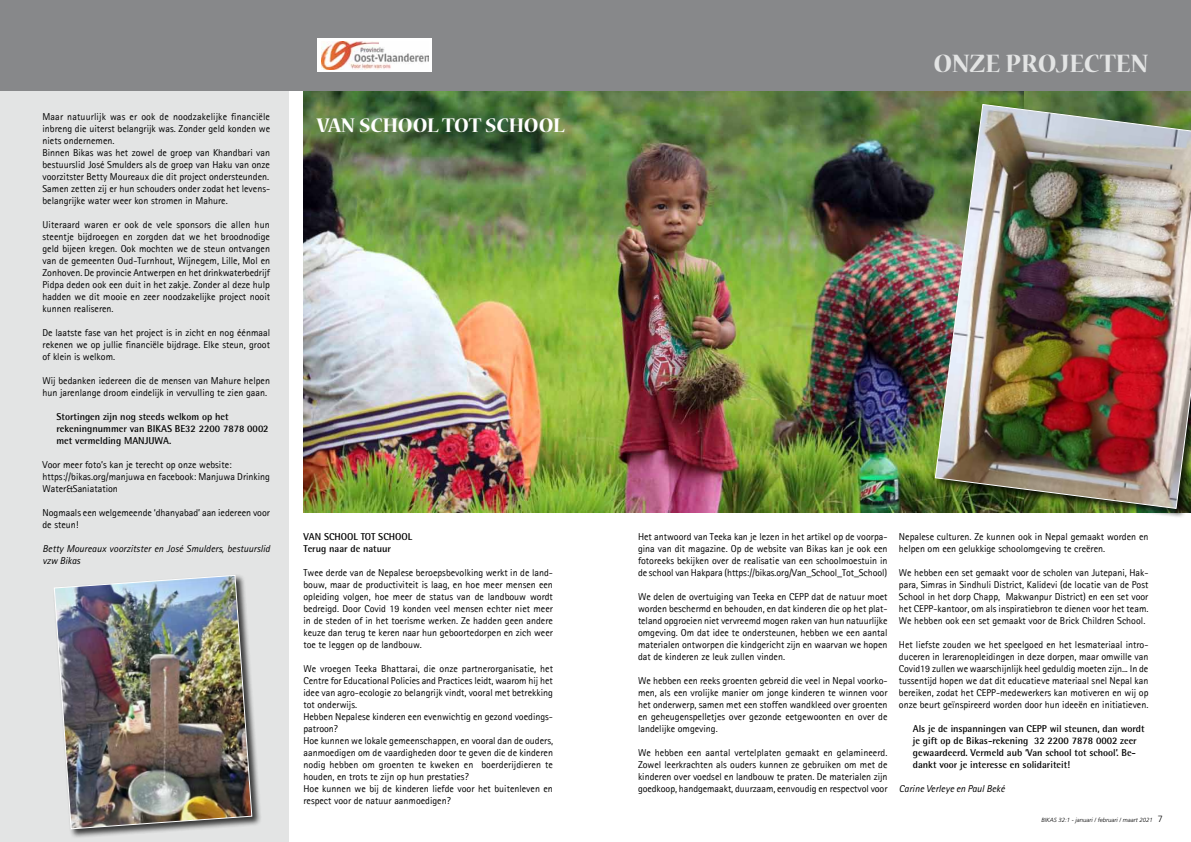
<style>
.page{position:relative;width:1191px;height:842px;background:#fff}
.page>*{position:absolute;margin:0;border:0;box-sizing:border-box;transform-origin:0 0}
.t1{font:700 28px "Nueva Std";color:#e3e4e4}
.t2{font:700 22px "Nueva Std";letter-spacing:-.005em;color:#fff}
.t3{font:10px/12px "Rotis Sans Serif";color:#000;text-align:justify}
.t4{font:700 10px/12px "Rotis Semi Sans Std";color:#000}
.t5{font:italic 10px/12px "Agfa Rotis Sans Serif";color:#000}
.t6{font:italic 300 6px "Frutiger LT Std";color:#000}
.s1{font-style:normal;font-size:9px}
</style>
<div class="page">
<img style="left:303px;top:91px;width:720px;height:421px">
<div style="left:0;top:0;width:288px;height:842px;background:#e3e4e4"></div>
<div style="left:595px;top:0;width:596px;height:91px;background:#87888a"></div>
<div style="left:934px;top:103px;width:257px;height:415px;background:#000;opacity:.75"></div>
<img style="left:934px;top:103px;width:257px;height:406px">
<div style="left:0;top:0;width:595px;height:91px;background:#87888a"></div>
<div style="left:53px;top:574px;width:209px;height:265px;background:#000;opacity:.75"></div>
<img style="left:53px;top:574px;width:200px;height:256px">
<div style="left:317px;top:39px;width:115px;height:33px;background:#fff"></div>
<img style="left:321px;top:42px;width:107px;height:28px">
<p class="t3" style="left:42px;top:111px;width:229px;text-align:left">Maar natuurlijk was er ook de noodzakelijke financiële inbreng die uiterst belangrijk was. Zonder geld konden we niets ondernemen.<br>Binnen Bikas was het zowel de groep van Khandbari van bestuurslid José Smulders als de groep van Haku van onze voorzitster Betty Moureaux die dit project ondersteunden.<br>Samen zetten zij er hun schouders onder zodat het levens&shy;belangrijke water weer kon stromen in Mahure.</p>
<p class="t3" style="left:42px;top:219px;width:229px">Uiteraard waren er ook de vele sponsors die allen hun steentje bijdroegen en zorgden dat we het broodnodige geld bijeen kregen. Ook mochten we de steun ontvangen van de gemeenten Oud-Turnhout, Wijnegem, Lille, Mol en Zonhoven. De provincie Antwerpen en het drinkwaterbedrijf Pidpa deden ook een duit in het zakje. Zonder al deze hulp hadden we dit mooie en zeer noodzakelijke project nooit kunnen realiseren.</p>
<p class="t3" style="left:42px;top:327px;width:229px">De laatste fase van het project is in zicht en nog éénmaal rekenen we op jullie financiële bijdrage. Elke steun, groot of klein is welkom.</p>
<p class="t3" style="left:42px;top:375px;width:229px">Wij bedanken iedereen die de mensen van Mahure helpen hun jarenlange droom eindelijk in vervulling te zien gaan.</p>
<p class="t4" style="left:56px;top:410px;width:213px">Stortingen zijn nog steeds welkom op het rekeningnummer van BIKAS BE32 2200 7878 0002 met vermelding MANJUWA.</p>
<p class="t3" style="left:42px;top:459px;width:229px;text-align:left">Voor meer foto’s kan je terecht op onze website: https://bikas.org/manjuwa en facebook: Manjuwa Drinking<br>Water&amp;Saniatation</p>
<p class="t3" style="left:42px;top:507px;width:229px">Nogmaals een welgemeende ‘dhanyabad’ aan iedereen voor de steun!</p>
<p class="t5" style="left:42px;top:543px;width:229px">Betty Moureaux voorzitster en José Smulders, bestuurslid vzw Bikas</p>
<h2 class="t2" style="left:316px;top:115px;width:140px">VAN SCHOOL TOT</h2>
<h2 class="t2" style="left:485px;top:115px;width:81px">SCHOOL</h2>
<p class="t4" style="left:303px;top:530px;width:44px">Van school</p>
<p class="t4" style="left:361px;top:530px;width:6px">tot</p>
<p class="t4" style="left:303px;top:530px;width:99px;text-indent:75px">school<br>Terug naar de natuur</p>
<p class="t3" style="left:303px;top:567px;width:251px">Twee derde van de Nepalese beroepsbevolking werkt in de land&shy;bouw, maar de productiviteit is laag, en hoe meer mensen een opleiding volgen, hoe meer de status van de landbouw wordt bedreigd. Door Covid 19 konden veel mensen echter niet meer in de steden of in het toerisme werken. Ze hadden geen andere keuze dan terug te keren naar hun geboortedorpen en zich weer toe te leggen op de landbouw.</p>
<p class="t3" style="left:303px;top:663px;width:251px;text-align:left">We vroegen Teeka Bhattarai, die onze partnerorganisatie, het Centre for Educational Policies and Practices leidt, waarom hij het idee van agro-ecologie zo belangrijk vindt, vooral met betrekking tot onderwijs.<br>Hebben Nepalese kinderen een evenwichtig en gezond voedings&shy;patroon?<br>Hoe kunnen we lokale gemeenschappen, en vooral dan de ouders, aanmoedigen om de vaardigheden door te geven die de kinderen nodig hebben om groenten te kweken en boerderijdieren te houden, en trots te zijn op hun prestaties?<br>Hoe kunnen we bij de kinderen liefde voor het buitenleven en respect voor de natuur aanmoedigen?</p>
<h1 class="t1" style="left:933px;top:51px;width:200px">ONZE PROJECTEN</h1>
<p class="t3" style="left:638px;top:531px;width:251px">Het antwoord van Teeka kan je lezen in het artikel op de voorpa&shy;gina van dit magazine. Op de website van Bikas kan je ook een fotoreeks bekijken over de realisatie van een schoolmoestuin in de school van Hakpara (https://bikas.org/Van_School_Tot_School)</p>
<p class="t3" style="left:638px;top:591px;width:251px">We delen de overtuiging van Teeka en CEPP dat de natuur moet worden beschermd en behouden, en dat kinderen die op het plat&shy;teland opgroeien niet vervreemd mogen raken van hun natuurlijke omgeving. Om dat idee te ondersteunen, hebben we een aantal materialen ontworpen die kindgericht zijn en waarvan we hopen dat de kinderen ze leuk zullen vinden.</p>
<p class="t3" style="left:638px;top:675px;width:251px">We hebben een reeks groenten gebreid die veel in Nepal voorko&shy;men, als een vrolijke manier om jonge kinderen te winnen voor het onderwerp, samen met een stoffen wandkleed over groenten en geheugenspelletjes over gezonde eetgewoonten en over de landelijke omgeving.</p>
<p class="t3" style="left:638px;top:747px;width:251px">We hebben een aantal vertelplaten gemaakt en gelamineerd.<br>Zowel leerkrachten als ouders kunnen ze gebruiken om met de kinderen over voedsel en landbouw te praten. De materialen zijn goedkoop, handgemaakt, duurzaam, eenvoudig en respectvol voor</p>
<p class="t3" style="left:899px;top:531px;width:251px">Nepalese culturen. Ze kunnen ook in Nepal gemaakt worden en helpen om een gelukkige schoolomgeving te creëren.</p>
<p class="t3" style="left:899px;top:567px;width:251px">We hebben een set gemaakt voor de scholen van Jutepani, Hak&shy;para, Simras in Sindhuli District, Kalidevi (de locatie van de Post School in het dorp Chapp, Makwanpur District) en een set voor het CEPP-kantoor, om als inspiratiebron te dienen voor het team.<br>We hebben ook een set gemaakt voor de Brick Children School.</p>
<p class="t3" style="left:899px;top:639px;width:251px">Het liefste zouden we het speelgoed en het lesmateriaal intro&shy;duceren in lerarenopleidingen in deze dorpen, maar omwille van Covid19 zullen we waarschijnlijk heel geduldig moeten zijn... In de tussentijd hopen we dat dit educatieve materiaal snel Nepal kan bereiken, zodat het CEPP-medewerkers kan motiveren en wij op onze beurt geïnspireerd worden door hun ideeën en initiatieven.</p>
<p class="t4" style="left:913px;top:722px;width:233px">Als je de inspanningen van CEPP wil steunen, dan wordt je gift op de Bikas-rekening 32 2200 7878 0002 zeer gewaardeerd. Vermeld aub ‘Van school tot school’. Be&shy;dankt voor je interesse en solidariteit!</p>
<p class="t5" style="left:899px;top:783px;width:107px">Carine Verleye en Paul Beké</p>
<p class="t6" style="left:1041px;top:817px;width:123px">BIKAS 32:1 - januari / februari / maart 2021 <span class="s1">7</span></p>
</div>
